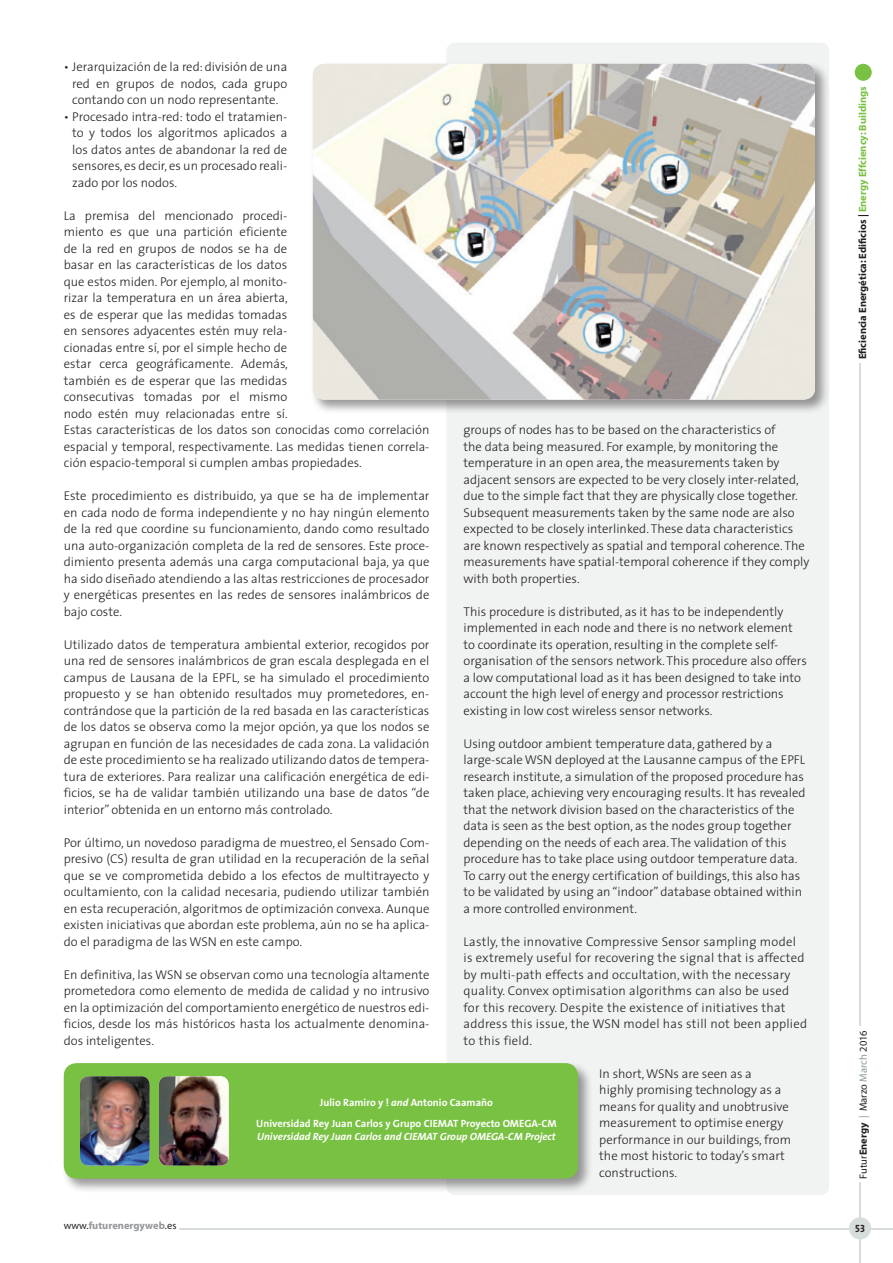
<style>
.page{position:relative;width:893px;height:1263px;background:#fff}
.page>*{position:absolute;margin:0;border:0;box-sizing:border-box;transform-origin:0 0}
.bolos_español{font:300 12.75px/16.5px "The Sans";color:#231f20;text-align:justify}
.bolos_ingles{font:300 12.75px/16.5px "The Sans";color:#231f20}
.bolos_ingles-2{font:300 12.75px/16.5px "The Sans";letter-spacing:.02em;color:#231f20}
.t1{font:italic 700 10.5px/12.6px "The Sans";color:#fff}
.t2{font:700 10.5px "Myriad";color:#231f20}
.t3{font:700 10.5px "The Sans";color:#fff}
.t4{font:10.5px "Myriad";color:#231f20}
.t5{font:700 10.5px "Myriad";color:#939598}
.t6{font:10.5px "The Sans Bold Caps";color:#231f20}
.s1{font-style:italic}
.s2{font-style:normal}
.s3{color:#79c142}
.s4{font-weight:700}
.s5{color:#8b9b92}
.s6{font-weight:400;color:#231f20}
</style>
<div class="page">
<div style="left:855px;top:64px;width:17px;height:17px;background:#79c142;border-radius:50%"></div>
<hr style="left:859px;top:364px;width:1px;height:662px;background:#d7ddda">
<hr style="left:179px;top:1228px;width:714px;height:1px;background:#d7ddda">
<hr style="left:860px;top:1182px;width:1px;height:81px;background:#d7ddda">
<div style="left:849px;top:1217px;width:22px;height:22px;background:#d7ddda;border-radius:50%"></div>
<div style="left:446px;top:43px;width:383px;height:1152px;background:#f0f3f2;border-radius:9px"></div>
<div style="left:61px;top:1061px;width:531px;height:132px;background:#231f20;opacity:.45"></div>
<div style="left:64px;top:1063px;width:514px;height:115px;background:#79c142;border-radius:13px"></div>
<img style="left:159px;top:1076px;width:70px;height:89px">
<img style="left:80px;top:1076px;width:70px;height:89px">
<div style="left:310px;top:61px;width:520px;height:353px;background:#231f20;opacity:.45"></div>
<img style="left:313px;top:64px;width:502px;height:336px">
<p class="bolos_español" style="left:72px;top:58px;width:217px;text-indent:-9px">• Jerarquización de la red: división de una red en grupos de nodos, cada grupo contando con un nodo representante.</p>
<p class="bolos_español" style="left:72px;top:108px;width:217px;text-indent:-9px">• Procesado intra-red: todo el tratamien&shy;to y todos los algoritmos aplicados a los datos antes de abandonar la red de sensores, es decir, es un procesado reali&shy;zado por los nodos.</p>
<p class="bolos_español" style="left:64px;top:207px;width:367px;text-align:left">La premisa del mencionado procedi-<br>miento es que una partición eficiente<br>de la red en grupos de nodos se ha de<br>basar en las características de los datos<br>que estos miden. Por ejemplo, al monito-<br>rizar la temperatura en un área abierta,<br>es de esperar que las medidas tomadas<br>en sensores adyacentes estén muy rela-<br>cionadas entre sí, por el simple hecho de<br>estar cerca geográficamente. Además,<br>también es de esperar que las medidas<br>consecutivas tomadas por el mismo<br>nodo estén muy relacionadas entre sí.<br>Estas características de los datos son conocidas como correlación espacial y temporal, respectivamente. Las medidas tienen correla&shy;ción espacio-temporal si cumplen ambas propiedades.</p>
<p class="bolos_español" style="left:64px;top:487px;width:367px">Este procedimiento es distribuido, ya que se ha de implementar en cada nodo de forma independiente y no hay ningún elemento de la red que coordine su funcionamiento, dando como resultado una auto-organización completa de la red de sensores. Este proce&shy;dimiento presenta además una carga computacional baja, ya que ha sido diseñado atendiendo a las altas restricciones de procesador y energéticas presentes en las redes de sensores inalámbricos de bajo coste.</p>
<p class="bolos_español" style="left:64px;top:636px;width:367px">Utilizado datos de temperatura ambiental exterior, recogidos por una red de sensores inalámbricos de gran escala desplegada en el campus de Lausana de la EPFL, se ha simulado el procedimiento propuesto y se han obtenido resultados muy prometedores, en&shy;contrándose que la partición de la red basada en las características de los datos se observa como la mejor opción, ya que los nodos se agrupan en función de las necesidades de cada zona. La validación de este procedimiento se ha realizado utilizando datos de tempera&shy;tura de exteriores. Para realizar una calificación energética de edi&shy;ficios, se ha de validar también utilizando una base de datos “de interior” obtenida en un entorno más controlado.</p>
<p class="bolos_español" style="left:64px;top:834px;width:367px">Por último, un novedoso paradigma de muestreo, el Sensado Com&shy;presivo (CS) resulta de gran utilidad en la recuperación de la señal que se ve comprometida debido a los efectos de multitrayecto y ocultamiento, con la calidad necesaria, pudiendo utilizar también en esta recuperación, algoritmos de optimización convexa. Aunque existen iniciativas que abordan este problema, aún no se ha aplica&shy;do el paradigma de las WSN en este campo.</p>
<p class="bolos_español" style="left:64px;top:966px;width:367px">En definitiva, las WSN se observan como una tecnología altamente prometedora como elemento de medida de calidad y no intrusivo en la optimización del comportamiento energético de nuestros edi&shy;ficios, desde los más históricos hasta los actualmente denomina&shy;dos inteligentes.</p>
<p class="bolos_ingles" style="left:463px;top:421px;width:347px">groups of nodes has to be based on the characteristics of<br>the data being measured. For example, by monitoring the temperature in an open area, the measurements taken by adjacent sensors are expected to be very closely inter-related, due to the simple fact that they are physically close together.<br>Subsequent measurements taken by the same node are also expected to be closely interlinked. These data characteristics are known respectively as spatial and temporal coherence. The measurements have spatial-temporal coherence if they comply with both properties.</p>
<p class="bolos_ingles" style="left:463px;top:603px;width:345px">This procedure is distributed, as it has to be independently implemented in each node and there is no network element to coordinate its operation, resulting in the complete self&shy;organisation of the sensors network. This procedure also offers a low computational load as it has been designed to take into account the high level of energy and processor restrictions existing in low cost wireless sensor networks.</p>
<p class="bolos_ingles" style="left:463px;top:735px;width:344px">Using outdoor ambient temperature data, gathered by a large-scale WSN deployed at the Lausanne campus of the EPFL research institute, a simulation of the proposed procedure has taken place, achieving very encouraging results. It has revealed that the network division based on the characteristics of the data is seen as the best option, as the nodes group together depending on the needs of each area. The validation of this procedure has to take place using outdoor temperature data.<br>To carry out the energy certification of buildings, this also has to be validated by using an “indoor” database obtained within a more controlled environment.</p>
<p class="bolos_ingles-2" style="left:463px;top:933px;width:345px">Lastly, the innovative Compressive Sensor sampling model is extremely useful for recovering the signal that is affected by multi-path effects and occultation, with the necessary quality. Convex optimisation algorithms can also be used for this recovery. Despite the existence of initiatives that address this issue, the WSN model has still not been applied to this field.</p>
<p class="bolos_ingles" style="left:599px;top:1065px;width:193px">In short, WSNs are seen as a<br>highly promising technology as a means for quality and unobtrusive measurement to optimise energy performance in our buildings, from the most historic to today’s smart constructions.</p>
<p class="t3" style="left:320px;top:1094px;width:175px">Julio Ramiro y ! <span class="s1">and</span> Antonio Caamaño</p>
<p class="t1" style="left:256px;top:1117px;width:302px"><span class="s2">Universidad Rey Juan Carlos y Grupo CIEMAT Proyecto OMEGA-CM<br></span>Universidad Rey Juan Carlos and CIEMAT Group OMEGA-CM Project</p>
<p class="t2" style="left:857px;top:359px;width:275px;rotate:-90deg">Eficiencia Energética: Edificios | <span class="s3">Energy Effciency: Buildings</span></p>
<p class="t4" style="left:858px;top:1178px;width:150px;rotate:-90deg">Futur<span class="s4">Energy</span> <span class="s5">|</span> Marzo <span class="s5">March</span> 2016</p>
<p class="t5" style="left:64px;top:1220px;width:114px"><span class="s6">www.</span>futurenergyweb<span class="s6">.es</span></p>
<p class="t6" style="left:855px;top:1219px;width:11px">53</p>
</div>
